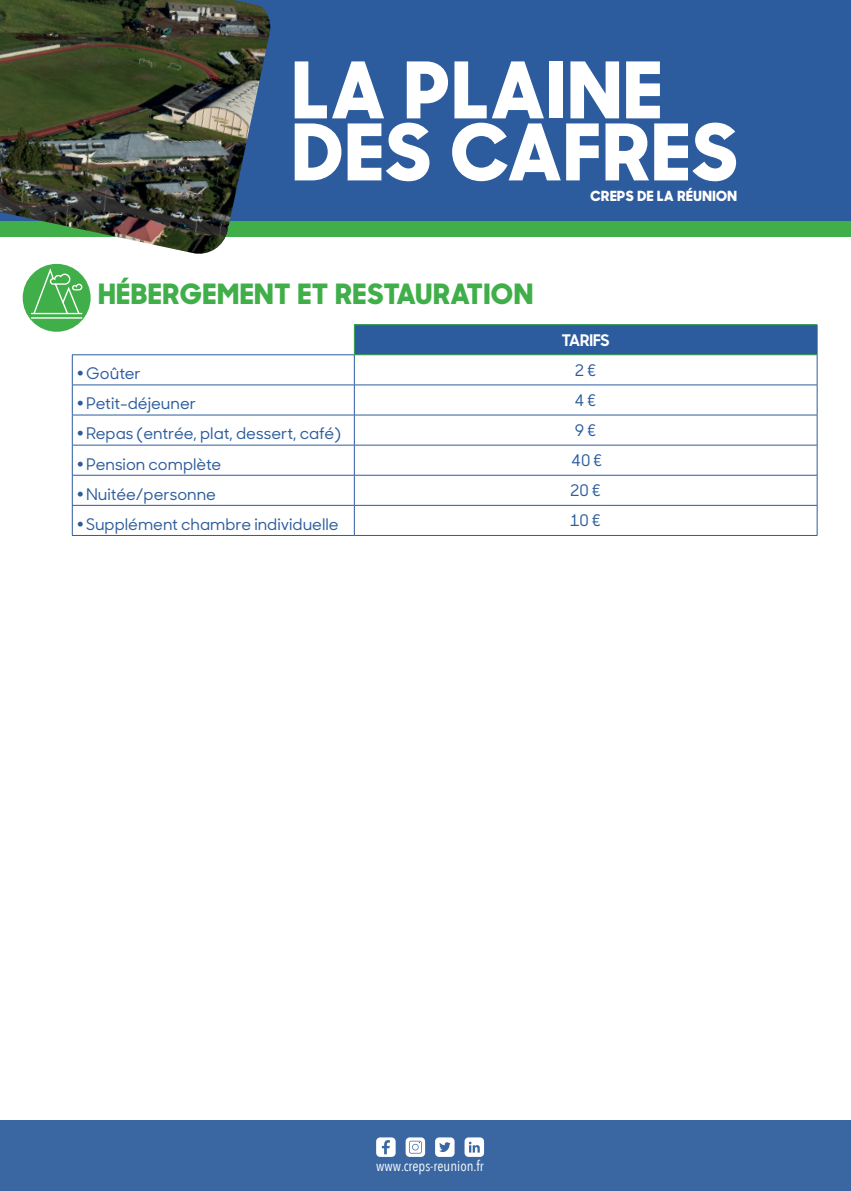
<style>
.page{position:relative;width:851px;height:1191px;background:#fff}
.page>*{position:absolute;margin:0;border:0;box-sizing:border-box;transform-origin:0 0}
.t1{font:800 78px/62px "Sharp Sans No 1";letter-spacing:.04em;color:#fff}
.t2{font:800 28px "Sharp Sans No 1";letter-spacing:.04em;color:#40ae49}
.t3{font:500 16px "Sharp Sans No 1";color:#2c5c9d}
.t4{font:700 16px "Sharp Sans No 1";color:#fff}
.t5{font:14.4px "Avenir Next Condensed";color:#fff}
.t6{font:800 14px "Sharp Sans No 1";letter-spacing:.04em;color:#fff}
.s1{font-weight:900}
</style>
<div class="page">
<div style="left:0;top:0;width:850px;height:221px;background:#2c5c9d"></div>
<div style="left:0;top:222px;width:850px;height:15px;background:#40ae49"></div>
<img style="left:0;top:0;width:272px;height:254px">
<div style="left:0;top:1120px;width:850px;height:71px;background:#3a67a2"></div>
<svg style="left:405px;top:1137px;width:20px;height:19px"></svg>
<svg style="left:435px;top:1137px;width:19px;height:19px"></svg>
<svg style="left:376px;top:1137px;width:19px;height:19px"></svg>
<svg style="left:464px;top:1137px;width:20px;height:19px"></svg>
<div style="left:354px;top:325px;width:463px;height:30px;background:#2c5c9d"></div>
<hr style="left:816px;top:355px;width:1px;height:30px;background:#2c5c9d">
<hr style="left:72px;top:385px;width:1px;height:30px;background:#2c5c9d">
<hr style="left:354px;top:384px;width:463px;height:1px;background:#2c5c9d">
<hr style="left:354px;top:385px;width:1px;height:30px;background:#2c5c9d">
<hr style="left:816px;top:385px;width:1px;height:30px;background:#2c5c9d">
<hr style="left:72px;top:415px;width:282px;height:1px;background:#2c5c9d">
<hr style="left:72px;top:415px;width:1px;height:30px;background:#2c5c9d">
<hr style="left:354px;top:415px;width:463px;height:1px;background:#2c5c9d">
<hr style="left:354px;top:415px;width:1px;height:30px;background:#2c5c9d">
<hr style="left:816px;top:415px;width:1px;height:30px;background:#2c5c9d">
<hr style="left:72px;top:445px;width:282px;height:1px;background:#2c5c9d">
<hr style="left:72px;top:445px;width:1px;height:30px;background:#2c5c9d">
<hr style="left:354px;top:445px;width:463px;height:1px;background:#2c5c9d">
<hr style="left:354px;top:445px;width:1px;height:30px;background:#2c5c9d">
<hr style="left:816px;top:445px;width:1px;height:30px;background:#2c5c9d">
<hr style="left:72px;top:475px;width:282px;height:1px;background:#2c5c9d">
<hr style="left:72px;top:475px;width:1px;height:30px;background:#2c5c9d">
<hr style="left:354px;top:475px;width:463px;height:1px;background:#2c5c9d">
<hr style="left:354px;top:475px;width:1px;height:30px;background:#2c5c9d">
<hr style="left:816px;top:475px;width:1px;height:30px;background:#2c5c9d">
<hr style="left:72px;top:505px;width:282px;height:1px;background:#2c5c9d">
<hr style="left:72px;top:505px;width:1px;height:30px;background:#2c5c9d">
<hr style="left:354px;top:505px;width:463px;height:1px;background:#2c5c9d">
<hr style="left:354px;top:505px;width:1px;height:30px;background:#2c5c9d">
<hr style="left:816px;top:505px;width:1px;height:30px;background:#2c5c9d">
<hr style="left:72px;top:354px;width:282px;height:1px;background:#2c5c9d">
<hr style="left:72px;top:355px;width:1px;height:30px;background:#2c5c9d">
<hr style="left:354px;top:355px;width:1px;height:30px;background:#2c5c9d">
<hr style="left:72px;top:384px;width:282px;height:1px;background:#2c5c9d">
<hr style="left:72px;top:535px;width:282px;height:1px;background:#2c5c9d">
<hr style="left:354px;top:535px;width:463px;height:1px;background:#2c5c9d">
<hr style="left:354px;top:324px;width:463px;height:1px;background:#40ae49">
<svg style="left:354px;top:325px;width:1px;height:29px"></svg>
<hr style="left:354px;top:354px;width:462px;height:1px;background:#40ae49">
<div style="left:23px;top:264px;width:68px;height:68px;background:#40ae49;border-radius:50%"></div>
<hr style="left:31px;top:313px;width:51px;height:1px;background:#fff">
<hr style="left:31px;top:317px;width:51px;height:2px;background:#fff">
<svg style="left:33px;top:268px;width:49px;height:45px"></svg>
<h1 class="t1" style="left:293px;top:55px;width:446px">LA PLAINE<br>DES CAFRES</h1>
<p class="t6" style="left:590px;top:185px;width:148px">CREPS DE LA RÉUNION</p>
<h2 class="t2" style="left:98px;top:273px;width:436px">HÉBERGEMENT ET RESTAURATION</h2>
<p class="t4" style="left:561px;top:327px;width:49px">TARIFS</p>
<p class="t3" style="left:78px;top:362px;width:64px"><span class="s1">•</span> Goûter</p>
<p class="t3" style="left:574px;top:358px;width:23px">2 €</p>
<p class="t3" style="left:78px;top:392px;width:120px"><span class="s1">•</span> Petit-déjeuner</p>
<p class="t3" style="left:574px;top:389px;width:23px">4 €</p>
<p class="t3" style="left:78px;top:422px;width:264px"><span class="s1">•</span> Repas (entrée, plat, dessert, café)</p>
<p class="t3" style="left:574px;top:419px;width:23px">9 €</p>
<p class="t3" style="left:78px;top:452px;width:145px"><span class="s1">•</span> Pension complète</p>
<p class="t3" style="left:571px;top:449px;width:33px">40 €</p>
<p class="t3" style="left:78px;top:482px;width:139px"><span class="s1">•</span> Nuitée/personne</p>
<p class="t3" style="left:570px;top:479px;width:33px">20 €</p>
<p class="t3" style="left:78px;top:512px;width:262px"><span class="s1">•</span> Supplément chambre individuelle</p>
<p class="t3" style="left:570px;top:509px;width:33px">10 €</p>
<p class="t5" style="left:376px;top:1153px;width:109px">www.creps-reunion.fr</p>
</div>
